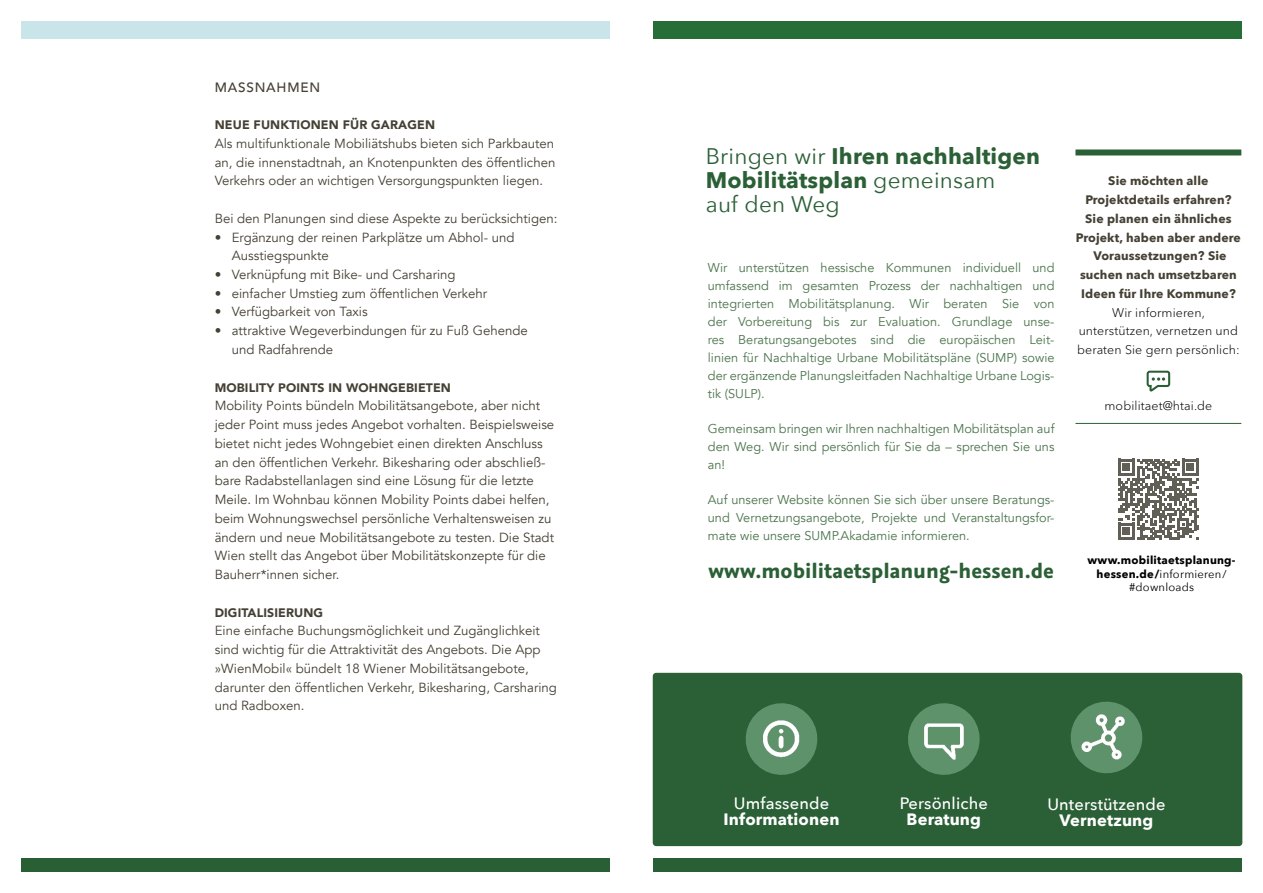
<style>
.page{position:relative;width:1263px;height:893px;background:#fff}
.page>*{position:absolute;margin:0;border:0;box-sizing:border-box;transform-origin:0 0}
.t1{font:700 22.5px/24px "Avenir Next";letter-spacing:.01em;color:#2b6036}
.t2{font:700 22.5px "Graublau Sans";color:#2b6036}
.t3{font:500 16.5px "Avenir Next";letter-spacing:.01em;color:#fff}
.t4{font:700 16.5px "Avenir Next";letter-spacing:.01em;color:#fff}
.t5{font:500 13.5px "Avenir";letter-spacing:.06em;color:#454034}
.t6{font:13.2px/18.8px "Avenir";color:#454034}
.t7{font:12.75px/18px "Avenir";color:#4d754e;text-align:justify}
.t8{font:300 12.45px/18.8px "Avenir Next LT Pro";letter-spacing:.01em;color:#000;text-align:center}
.t9{font:700 12.3px/18.8px "Avenir Next";letter-spacing:.01em;color:#454034;text-align:center}
.t10{font:900 12.3px "Avenir";letter-spacing:.01em;color:#454034}
.t11{font:700 11.25px/13.5px "Avenir Next";letter-spacing:.02em;color:#000;text-align:center}
.s1{font-weight:400}
</style>
<div class="page">
<div style="left:21px;top:21px;width:589px;height:18px;background:#cae5e9"></div>
<div style="left:1075px;top:149px;width:166px;height:6px;background:#285f35"></div>
<hr style="left:1075px;top:423px;width:166px;height:1px;background:#2b6036">
<svg style="left:1146px;top:371px;width:24px;height:21px"></svg>
<div style="left:653px;top:21px;width:589px;height:18px;background:#276d38"></div>
<div style="left:653px;top:859px;width:589px;height:13px;background:#285f35"></div>
<div style="left:653px;top:673px;width:589px;height:173px;background:#2b6036;border-radius:3px"></div>
<svg style="left:745px;top:703px;width:73px;height:72px"></svg>
<svg style="left:908px;top:703px;width:72px;height:72px"></svg>
<svg style="left:1070px;top:701px;width:73px;height:73px"></svg>
<div style="left:21px;top:859px;width:589px;height:13px;background:#285f35"></div>
<svg style="left:1118px;top:459px;width:81px;height:81px"></svg>
<p class="t5" style="left:215px;top:75px;width:107px">MASSNAHMEN</p>
<p class="t10" style="left:215px;top:114px;width:222px">NEUE FUNKTIONEN FÜR GARAGEN</p>
<p class="t6" style="left:215px;top:134px;width:342px;text-align:justify">Als multifunktionale Mobiliätshubs bieten sich Parkbauten an, die innenstadtnah, an Knotenpunkten des öffentlichen Verkehrs oder an wichtigen Versorgungspunkten liegen.</p>
<p class="t6" style="left:215px;top:209px;width:344px">Bei den Planungen sind diese Aspekte zu berücksichtigen:</p>
<p class="t6" style="left:232px;top:228px;width:284px;text-indent:-17px">• Ergänzung der reinen Parkplätze um Abhol- und<br>Ausstiegspunkte</p>
<p class="t6" style="left:215px;top:265px;width:242px">• Verknüpfung mit Bike- und Carsharing</p>
<p class="t6" style="left:215px;top:284px;width:274px">• einfacher Umstieg zum öffentlichen Verkehr</p>
<p class="t6" style="left:215px;top:303px;width:154px">• Verfügbarkeit von Taxis</p>
<p class="t6" style="left:232px;top:322px;width:298px;text-indent:-17px">• attraktive Wegeverbindungen für zu Fuß Gehende und Radfahrende</p>
<p class="t10" style="left:215px;top:377px;width:238px">MOBILITY POINTS IN WOHNGEBIETEN</p>
<p class="t6" style="left:215px;top:397px;width:341px">Mobility Points bündeln Mobilitätsangebote, aber nicht jeder Point muss jedes Angebot vorhalten. Beispielsweise bietet nicht jedes Wohngebiet einen direkten Anschluss an den öffentlichen Verkehr. Bikesharing oder abschließ&shy;bare Radabstellanlagen sind eine Lösung für die letzte Meile. Im Wohnbau können Mobility Points dabei helfen, beim Wohnungswechsel persönliche Verhaltensweisen zu ändern und neue Mobilitätsangebote zu testen. Die Stadt Wien stellt das Angebot über Mobilitätskonzepte für die Bauherr*innen sicher.</p>
<p class="t10" style="left:215px;top:602px;width:110px">DIGITALISIERUNG</p>
<p class="t6" style="left:215px;top:622px;width:344px">Eine einfache Buchungsmöglichkeit und Zugänglichkeit sind wichtig für die Attraktivität des Angebots. Die App »WienMobil« bündelt 18 Wiener Mobilitätsangebote, darunter den öffentlichen Verkehr, Bikesharing, Carsharing und Radboxen.</p>
<h1 class="t1" style="left:706px;top:144px;width:336px"><span class="s1">Bringen wir</span> Ihren nachhaltigen<br>Mobilitätsplan <span class="s1">gemeinsam<br>auf den Weg</span></h1>
<p class="t7" style="left:708px;top:259px;width:348px">Wir unterstützen hessische Kommunen individuell und umfassend im gesamten Prozess der nachhaltigen und integrierten Mobilitätsplanung. Wir beraten Sie von der Vorbereitung bis zur Evaluation. Grundlage unse&shy;res Beratungsangebotes sind die europäischen Leit&shy;linien für Nachhaltige Urbane Mobilitätspläne (SUMP) sowie der ergänzende Planungsleitfaden Nachhaltige Urbane Logis&shy;tik (SULP).</p>
<p class="t7" style="left:708px;top:420px;width:348px">Gemeinsam bringen wir Ihren nachhaltigen Mobilitätsplan auf den Weg. Wir sind persönlich für Sie da – sprechen Sie uns an!</p>
<p class="t7" style="left:708px;top:491px;width:348px">Auf unserer Website können Sie sich über unsere Beratungs&shy;und Vernetzungsangebote, Projekte und Veranstaltungsfor&shy;mate wie unsere SUMP.Akadamie informieren.</p>
<h1 class="t2" style="left:708px;top:557px;width:347px">www.mobilitaetsplanung-hessen.de</h1>
<p class="t9" style="left:1076px;top:171px;width:167px">Sie möchten alle<br>Projektdetails erfahren?<br>Sie planen ein ähnliches<br>Projekt, haben aber andere<br>Voraussetzungen? Sie suchen nach umsetzbaren<br>Ideen für Ihre Kommune?</p>
<p class="t8" style="left:1077px;top:303px;width:164px">Wir informieren, unterstützen, vernetzen und beraten Sie gern persönlich:</p>
<p class="t8" style="left:1104px;top:397px;width:109px">mobilitaet@htai.de</p>
<p class="t11" style="left:1087px;top:553px;width:149px">www.mobilitaetsplanung&shy;hessen.de/<span class="s1">informieren/ #downloads</span></p>
<p class="t3" style="left:734px;top:789px;width:97px">Umfassende</p>
<p class="t4" style="left:723px;top:805px;width:117px">Informationen</p>
<p class="t3" style="left:900px;top:789px;width:90px">Persönliche</p>
<p class="t4" style="left:907px;top:805px;width:76px">Beratung</p>
<p class="t3" style="left:1047px;top:790px;width:120px">Unterstützende</p>
<p class="t4" style="left:1059px;top:806px;width:95px">Vernetzung</p>
</div>
